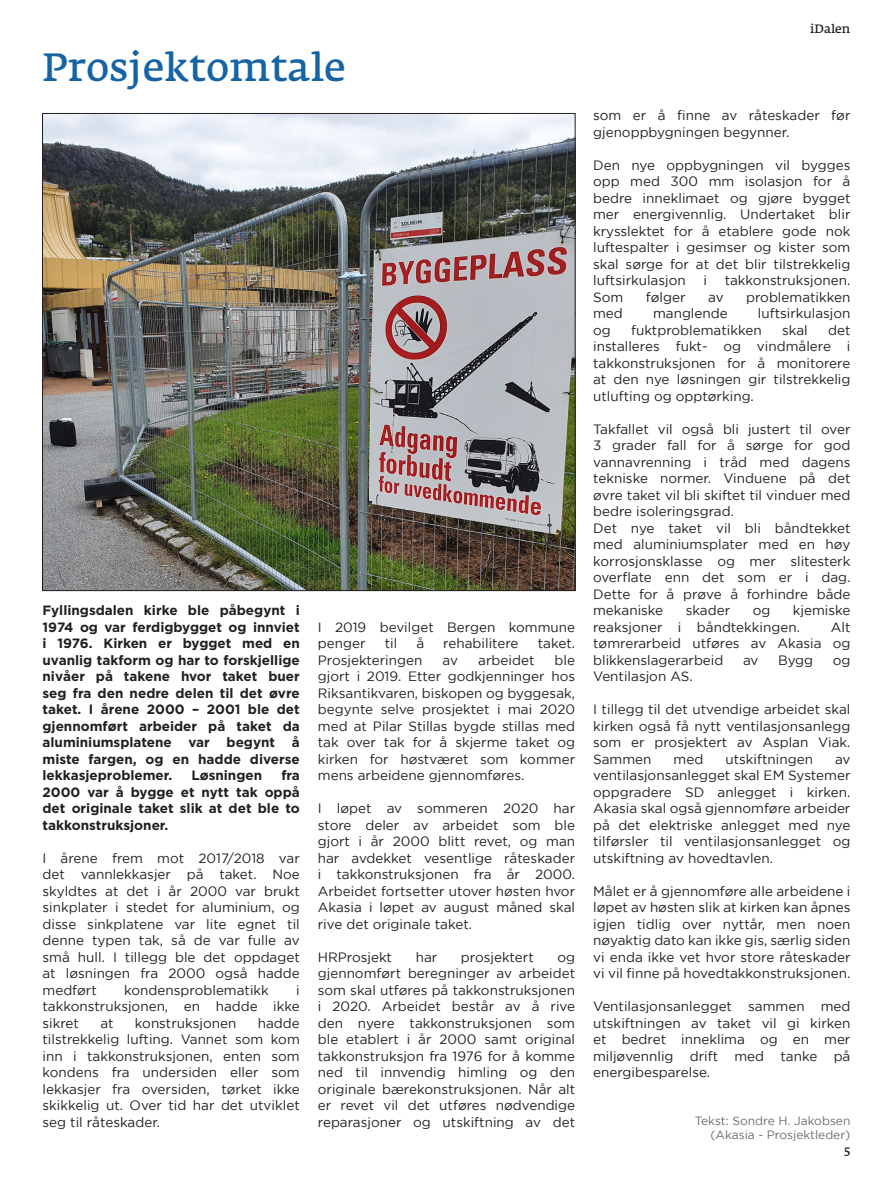
<style>
.page{position:relative;width:893px;height:1191px;background:#fff}
.page>*{position:absolute;margin:0;border:0;box-sizing:border-box;transform-origin:0 0}
.Overskrift{font:39px "Fedra Serif A Pro";color:#1764a4}
.t1{font:13.5px/16.5px "Gotham";color:#231f20;text-align:justify}
.t2{font:700 13.5px/16.5px "Gotham";color:#231f20;text-align:justify}
.Tekst_og_foto{font:12px "Gotham";color:#6c6d70}
.t3{font:12px "Fedra Serif A Pro";color:#231f20}
</style>
<div class="page">
<img style="left:44px;top:115px;width:529px;height:474px">
<p class="Overskrift" style="left:43px;top:43px;width:305px">Prosjektomtale</p>
<p class="t2" style="left:43px;top:602px;width:259px">Fyllingsdalen kirke ble påbegynt i 1974 og var ferdigbygget og innviet i 1976. Kirken er bygget med en uvanlig takform og har to forskjellige nivåer på takene hvor taket buer seg fra den nedre delen til det øvre taket. I årene 2000 – 2001 ble det gjennomført arbeider på taket da aluminiumsplatene var begynt å miste fargen, og en hadde diverse lekkasjeproblemer.</p>
<p class="t2" style="left:43px;top:767px;width:259px;text-indent:239px">fra 2000 var å bygge et nytt tak oppå det originale taket slik at det ble to takkonstruksjoner.</p>
<p class="t1" style="left:43px;top:849px;width:259px">I årene frem mot 2017/2018 var det vannlekkasjer på taket. Noe skyldtes at det i år 2000 var brukt sinkplater i stedet for aluminium, og disse sinkplatene var lite egnet til denne typen tak, så de var fulle av små hull. I tillegg ble det oppdaget at løsningen fra 2000 også hadde medført</p>
<p class="t2" style="left:191px;top:767px;width:72px">Løsningen</p>
<p class="t1" style="left:124px;top:981px;width:146px">kondensproblematikk</p>
<p class="t1" style="left:43px;top:981px;width:259px;text-indent:254px">i takkonstruksjonen, en hadde ikke sikret</p>
<p class="t1" style="left:43px;top:1014px;width:259px;text-indent:215px">hadde tilstrekkelig lufting. Vannet som kom inn i takkonstruksjonen, enten som kondens fra undersiden eller som lekkasjer fra oversiden, tørket ikke skikkelig ut. Over tid har det utviklet seg til råteskader.</p>
<p class="t1" style="left:100px;top:1014px;width:15px">at</p>
<p class="t1" style="left:135px;top:1014px;width:103px">konstruksjonen</p>
<p class="t1" style="left:318px;top:618px;width:259px">I 2019 bevilget Bergen kommune penger</p>
<p class="t1" style="left:385px;top:635px;width:14px">til</p>
<p class="t1" style="left:416px;top:635px;width:9px">å</p>
<p class="t1" style="left:443px;top:635px;width:77px">rehabilitere</p>
<p class="t1" style="left:538px;top:635px;width:39px">taket.</p>
<p class="t1" style="left:318px;top:651px;width:106px">Prosjekteringen</p>
<p class="t1" style="left:443px;top:651px;width:17px">av</p>
<p class="t1" style="left:478px;top:651px;width:58px">arbeidet</p>
<p class="t1" style="left:318px;top:651px;width:259px;text-indent:237px">ble gjort i 2019. Etter godkjenninger hos Riksantikvaren, biskopen og byggesak, begynte selve prosjektet i mai 2020 med at Pilar Stillas bygde stillas med tak over tak for å skjerme taket og kirken for høstværet som kommer mens arbeidene gjennomføres.</p>
<p class="t1" style="left:318px;top:800px;width:259px">I løpet av sommeren 2020 har store deler av arbeidet som ble gjort i år 2000 blitt revet, og man har avdekket vesentlige råteskader i takkonstruksjonen fra år 2000.<br>Arbeidet fortsetter utover høsten hvor Akasia i løpet av august måned skal rive det originale taket.</p>
<p class="t1" style="left:318px;top:948px;width:76px">HRProsjekt</p>
<p class="t1" style="left:416px;top:948px;width:23px">har</p>
<p class="t1" style="left:461px;top:948px;width:74px">prosjektert</p>
<p class="t1" style="left:318px;top:948px;width:259px;text-indent:240px">og gjennomført beregninger av arbeidet som skal utføres på takkonstruksjonen i 2020. Arbeidet består av å rive den nyere takkonstruksjonen som ble etablert i år 2000 samt original takkonstruksjon fra 1976 for å komme ned til innvendig himling og den originale bærekonstruksjonen. Når alt er revet vil det utføres nødvendige reparasjoner og utskiftning av det</p>
<p class="t3" style="left:810px;top:22px;width:42px">iDalen</p>
<p class="t1" style="left:593px;top:107px;width:259px">som er å finne av råteskader før gjenoppbygningen begynner.</p>
<p class="t1" style="left:593px;top:156px;width:259px">Den nye oppbygningen vil bygges opp med 300 mm isolasjon for å bedre inneklimaet og gjøre bygget mer energivennlig. Undertaket blir krysslektet for å etablere gode nok luftespalter i gesimser og kister som skal sørge for at det blir tilstrekkelig luftsirkulasjon</p>
<p class="t1" style="left:703px;top:272px;width:5px">i</p>
<p class="t1" style="left:725px;top:272px;width:127px">takkonstruksjonen.</p>
<p class="t1" style="left:593px;top:288px;width:32px">Som</p>
<p class="t1" style="left:646px;top:288px;width:41px">følger</p>
<p class="t1" style="left:708px;top:288px;width:17px">av</p>
<p class="t1" style="left:746px;top:288px;width:106px">problematikken</p>
<p class="t1" style="left:593px;top:305px;width:31px">med</p>
<p class="t1" style="left:653px;top:305px;width:76px">manglende</p>
<p class="t1" style="left:758px;top:305px;width:94px">luftsirkulasjon</p>
<p class="t1" style="left:593px;top:321px;width:19px">og</p>
<p class="t1" style="left:631px;top:321px;width:132px">fuktproblematikken</p>
<p class="t1" style="left:782px;top:321px;width:27px">skal</p>
<p class="t1" style="left:593px;top:321px;width:259px;text-indent:235px">det installeres fukt- og vindmålere i takkonstruksjonen for å monitorere at den nye løsningen gir tilstrekkelig utlufting og opptørking.</p>
<p class="t1" style="left:593px;top:420px;width:259px">Takfallet vil også bli justert til over 3 grader fall for å sørge for god vannavrenning i tråd med dagens tekniske normer. Vinduene på det øvre taket vil bli skiftet til vinduer med bedre isoleringsgrad.</p>
<p class="t1" style="left:593px;top:519px;width:259px">Det nye taket vil bli båndtekket med aluminiumsplater med en høy korrosjonsklasse og mer slitesterk overflate enn det som er i dag.<br>Dette for å prøve å forhindre både mekaniske</p>
<p class="t1" style="left:593px;top:602px;width:259px;text-indent:200px">kjemiske reaksjoner i båndtekkingen.</p>
<p class="t1" style="left:686px;top:602px;width:46px">skader</p>
<p class="t1" style="left:753px;top:602px;width:19px">og</p>
<p class="t1" style="left:593px;top:618px;width:259px;text-indent:238px">Alt tømrerarbeid utføres av Akasia og blikkenslagerarbeid</p>
<p class="t1" style="left:743px;top:651px;width:17px">av</p>
<p class="t1" style="left:778px;top:651px;width:37px">Bygg</p>
<p class="t1" style="left:833px;top:651px;width:19px">og</p>
<p class="t1" style="left:593px;top:668px;width:101px">Ventilasjon AS.</p>
<p class="t1" style="left:593px;top:701px;width:259px">I tillegg til det utvendige arbeidet skal kirken også få nytt ventilasjonsanlegg som er prosjektert av Asplan Viak.<br>Sammen</p>
<p class="t1" style="left:674px;top:750px;width:31px">med</p>
<p class="t1" style="left:725px;top:750px;width:89px">utskiftningen</p>
<p class="t1" style="left:593px;top:750px;width:259px;text-indent:242px">av ventilasjonsanlegget skal EM Systemer oppgradere SD anlegget i kirken.<br>Akasia skal også gjennomføre arbeider på det elektriske anlegget med nye tilførsler til ventilasjonsanlegget og utskiftning av hovedtavlen.</p>
<p class="t1" style="left:593px;top:882px;width:259px">Målet er å gjennomføre alle arbeidene i løpet av høsten slik at kirken kan åpnes igjen tidlig over nyttår, men noen nøyaktig dato kan ikke gis, særlig siden vi enda ikke vet hvor store råteskader vi vil finne på hovedtakkonstruksjonen.</p>
<p class="t1" style="left:593px;top:998px;width:259px">Ventilasjonsanlegget sammen med utskiftningen av taket vil gi kirken et bedret inneklima og en mer miljøvennlig drift med tanke på energibesparelse.</p>
<p class="Tekst_og_foto" style="left:695px;top:1114px;width:157px">Tekst: Sondre H. Jakobsen</p>
<p class="Tekst_og_foto" style="left:710px;top:1128px;width:142px">(Akasia - Prosjektleder)</p>
<p class="t3" style="left:844px;top:1142px;width:8px">5</p>
</div>
